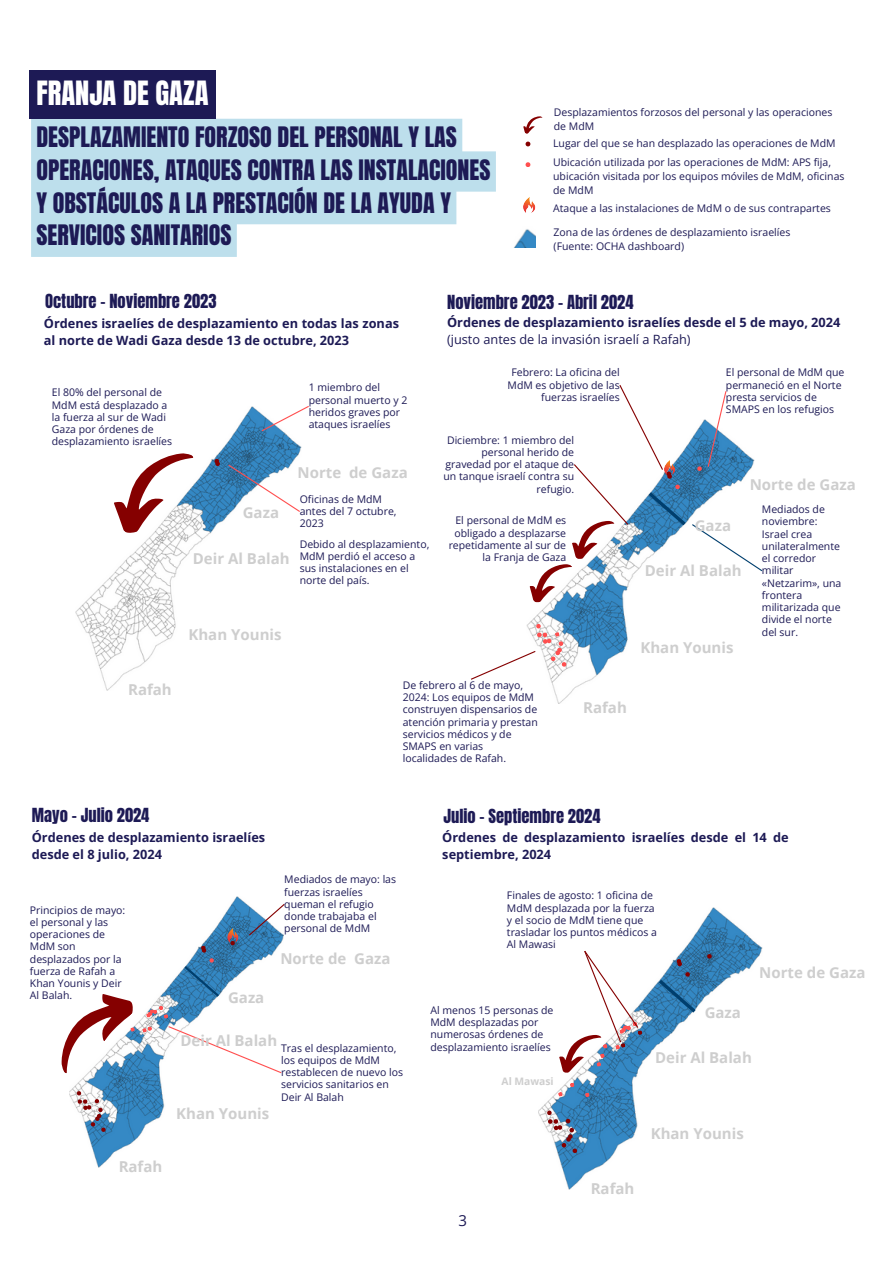
<style>
.page{position:relative;width:894px;height:1264px;background:#fff}
.page>*{position:absolute;margin:0;border:0;box-sizing:border-box;transform-origin:0 0}
.t1{font:28.5px "Anton";color:#fff}
.t2{font:24px/32.7px "Anton";color:#1d1a55}
.t3{font:16.5px "Anton";color:#1d1a55}
.t4{font:700 15px "Open Sans";color:#cecece}
.t5{font:15px "Open Sans";color:#1d1a55}
.t6{font:700 12.75px/17px "Open Sans";color:#1d1a55}
.t7{font:10.5px/12.3px "Open Sans";color:#1d1a55}
.t8{font:10.5px/12.3px "Open Sans";color:#1d1a56}
.t9{font:700 10.35px "Open Sans";color:#cecece}
.s1{font-weight:400}
</style>
<div class="page">
<img style="left:75px;top:407px;width:226px;height:283px">
<svg style="left:214px;top:459px;width:6px;height:7px"></svg>
<svg style="left:227px;top:463px;width:74px;height:50px"></svg>
<svg style="left:104px;top:436px;width:93px;height:102px"></svg>
<svg style="left:260px;top:406px;width:49px;height:26px"></svg>
<svg style="left:525px;top:162px;width:5px;height:5px"></svg>
<svg style="left:525px;top:142px;width:5px;height:4px"></svg>
<svg style="left:523px;top:116px;width:20px;height:18px"></svg>
<svg style="left:31px;top:119px;width:464px;height:138px;fill:#bddfec"></svg>
<div style="left:29px;top:70px;width:187px;height:49px;background:#1d1a55"></div>
<img style="left:513px;top:229px;width:22px;height:19px">
<img style="left:528px;top:605px;width:100px;height:98px">
<svg style="left:471px;top:624px;width:95px;height:56px"></svg>
<svg style="left:529px;top:385px;width:234px;height:220px"></svg>
<img style="left:69px;top:896px;width:214px;height:271px">
<svg style="left:77px;top:1091px;width:29px;height:40px"></svg>
<svg style="left:201px;top:945px;width:5px;height:7px"></svg>
<svg style="left:230px;top:940px;width:5px;height:5px"></svg>
<svg style="left:247px;top:902px;width:38px;height:34px"></svg>
<svg style="left:61px;top:958px;width:221px;height:119px"></svg>
<img style="left:538px;top:907px;width:224px;height:282px">
<svg style="left:676px;top:959px;width:5px;height:7px"></svg>
<svg style="left:547px;top:1110px;width:30px;height:42px"></svg>
<svg style="left:584px;top:1092px;width:6px;height:5px"></svg>
<svg style="left:569px;top:1082px;width:6px;height:5px"></svg>
<svg style="left:557px;top:1091px;width:6px;height:6px"></svg>
<svg style="left:553px;top:949px;width:89px;height:125px"></svg>
<svg style="left:707px;top:954px;width:4px;height:4px"></svg>
<svg style="left:655px;top:972px;width:44px;height:44px;background:#3b7fb0"></svg>
<h2 class="t1" style="left:36px;top:73px;width:173px">FRANJA DE GAZA</h2>
<p class="t2" style="left:36px;top:121px;width:455px">DESPLAZAMIENTO FORZOSO DEL PERSONAL Y LAS OPERACIONES, ATAQUES CONTRA LAS INSTALACIONES Y OBSTÁCULOS A LA PRESTACIÓN DE LA AYUDA Y SERVICIOS SANITARIOS</p>
<h6 class="t7" style="left:553px;top:105px;width:280px;line-height:14px">Desplazamientos forzosos del personal y las operaciones de MdM</h6>
<h4 class="t7" style="left:553px;top:136px;width:284px">Lugar del que se han desplazado las operaciones de MdM</h4>
<h5 class="t7" style="left:553px;top:155px;width:293px;line-height:14px">Ubicación utilizada por las operaciones de MdM: APS fija, ubicación visitada por los equipos móviles de MdM, oficinas de MdM</h5>
<h4 class="t7" style="left:553px;top:201px;width:279px">Ataque a las instalaciones de MdM o de sus contrapartes</h4>
<p class="t7" style="left:553px;top:225px;width:238px">Zona de las órdenes de desplazamiento israelíes</p>
<p class="t7" style="left:553px;top:239px;width:132px">(Fuente: OCHA dashboard)</p>
<p class="t3" style="left:45px;top:289px;width:173px">Octubre - Noviembre 2023</p>
<p class="t6" style="left:44px;top:314px;width:356px">Órdenes israelíes de desplazamiento en todas las zonas al norte de Wadi Gaza desde 13 de octubre, 2023</p>
<p class="t7" style="left:52px;top:386px;width:122px">El 80% del personal de<br>MdM está desplazado a la fuerza al sur de Wadi<br>Gaza por órdenes de desplazamiento israelíes</p>
<p class="t7" style="left:308px;top:381px;width:100px">1 miembro del personal muerto y 2 heridos graves por ataques israelíes</p>
<p class="t4" style="left:243px;top:502px;width:38px">Gaza</p>
<p class="t4" style="left:193px;top:547px;width:98px">Deir Al Balah</p>
<p class="t4" style="left:297px;top:461px;width:111px">Norte de Gaza</p>
<p class="t7" style="left:299px;top:492px;width:98px">Oficinas de MdM antes del 7 octubre,<br>2023</p>
<p class="t7" style="left:299px;top:537px;width:131px">Debido al desplazamiento,<br>MdM perdió el acceso a sus instalaciones en el norte del país.</p>
<p class="t4" style="left:188px;top:624px;width:94px">Khan Younis</p>
<p class="t3" style="left:447px;top:290px;width:188px">Noviembre 2023 - Abril 2024</p>
<p class="t6" style="left:447px;top:313px;width:394px">Órdenes de desplazamiento israelíes desde el 5 de mayo, 2024 <span class="s1">(justo antes de la invasión israelí a Rafah)</span></p>
<h3 class="t7" style="left:507px;top:366px;width:114px;text-align:right">Febrero: La oficina del<br>MdM es objetivo de las fuerzas israelíes</h3>
<h3 class="t7" style="left:725px;top:366px;width:120px">El personal de MdM que permaneció en el Norte presta servicios de<br>SMAPS en los refugios</h3>
<p class="t7" style="left:443px;top:433px;width:132px;text-align:right">Diciembre: 1 miembro del personal herido de gravedad por el ataque de un tanque israelí contra su refugio.</p>
<p class="t7" style="left:448px;top:514px;width:119px;text-align:right">El personal de MdM es obligado a desplazarse repetidamente al sur de la Franja de Gaza</p>
<p class="t4" style="left:694px;top:515px;width:38px">Gaza</p>
<p class="t4" style="left:644px;top:560px;width:98px">Deir Al Balah</p>
<p class="t4" style="left:640px;top:636px;width:94px">Khan Younis</p>
<h3 class="t4" style="left:749px;top:474px;width:108px">Norte de Gaza</h3>
<p class="t7" style="left:761px;top:503px;width:81px">Mediados de noviembre:<br>Israel crea unilateralmente el corredor militar «Netzarim», una frontera militarizada que divide el norte del sur.</p>
<p class="t4" style="left:128px;top:679px;width:45px">Rafah</p>
<h3 class="t3" style="left:32px;top:803px;width:119px">Mayo - Julio 2024</h3>
<h3 class="t6" style="left:32px;top:828px;width:235px">Órdenes de desplazamiento israelíes desde el 8 julio, 2024</h3>
<p class="t7" style="left:402px;top:678px;width:136px">De febrero al 6 de mayo,<br>2024: Los equipos de MdM construyen dispensarios de atención primaria y prestan servicios médicos y de<br>SMAPS en varias localidades de Rafah.</p>
<p class="t4" style="left:583px;top:697px;width:45px">Rafah</p>
<p class="t3" style="left:443px;top:804px;width:158px">Julio - Septiembre 2024</p>
<p class="t6" style="left:442px;top:828px;width:348px">Órdenes de desplazamiento israelíes desde el 14 de septiembre, 2024</p>
<p class="t8" style="left:30px;top:903px;width:97px">Principios de mayo: el personal y las operaciones de<br>MdM son desplazados por la fuerza de Rafah a<br>Khan Younis y Deir<br>Al Balah.</p>
<p class="t4" style="left:119px;top:1155px;width:45px">Rafah</p>
<p class="t8" style="left:284px;top:873px;width:113px">Mediados de mayo: las fuerzas israelíes queman el refugio donde trabajaba el personal de MdM</p>
<p class="t4" style="left:280px;top:948px;width:111px">Norte de Gaza</p>
<p class="t4" style="left:228px;top:987px;width:38px">Gaza</p>
<p class="t4" style="left:180px;top:1030px;width:98px">Deir Al Balah</p>
<p class="t8" style="left:281px;top:1041px;width:123px">Tras el desplazamiento, los equipos de MdM restablecen de nuevo los servicios sanitarios en<br>Deir Al Balah</p>
<p class="t4" style="left:176px;top:1103px;width:94px">Khan Younis</p>
<p class="t7" style="left:507px;top:889px;width:151px">Finales de agosto: 1 oficina de<br>MdM desplazada por la fuerza y el socio de MdM tiene que trasladar los puntos médicos a<br>Al Mawasi</p>
<p class="t4" style="left:759px;top:961px;width:108px">Norte de Gaza</p>
<p class="t7" style="left:430px;top:1003px;width:124px">Al menos 15 personas de<br>MdM desplazadas por numerosas órdenes de desplazamiento israelíes</p>
<p class="t9" style="left:501px;top:1073px;width:54px">Al Mawasi</p>
<h3 class="t4" style="left:704px;top:1002px;width:38px">Gaza</h3>
<h3 class="t4" style="left:655px;top:1047px;width:98px">Deir Al Balah</h3>
<p class="t4" style="left:650px;top:1123px;width:94px">Khan Younis</p>
<p class="t5" style="left:458px;top:1209px;width:10px">3</p>
<p class="t4" style="left:590px;top:1177px;width:45px">Rafah</p>
</div>
